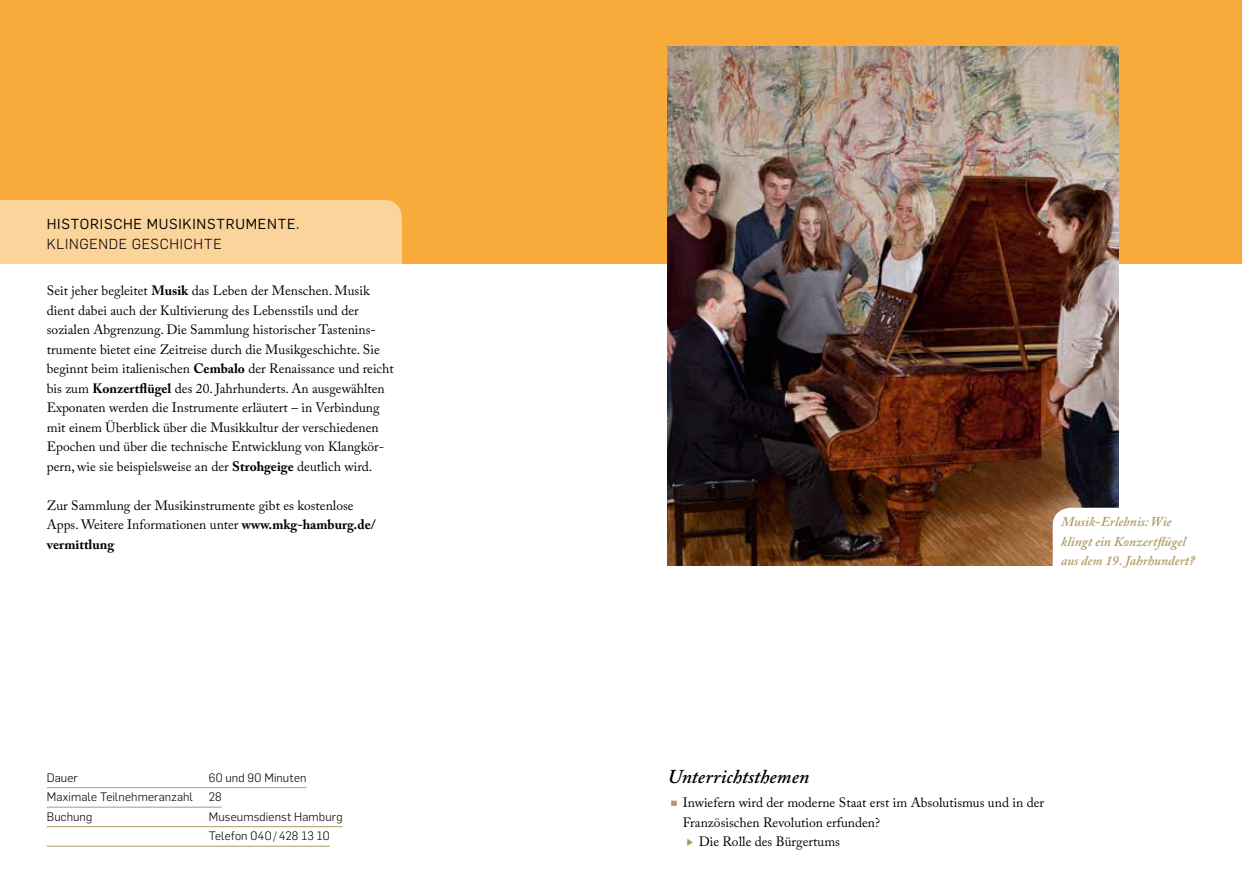
<style>
.page{position:relative;width:1242px;height:893px;background:#fff}
.page>*{position:absolute;margin:0;border:0;box-sizing:border-box;transform-origin:0 0}
.t1{font:italic 600 19.5px "Adobe Caslon Pro";color:#000}
.t2{font:14.25px "Flama";letter-spacing:.055em;color:#000}
.t3{font:300 14.25px "Flama";letter-spacing:.05em;color:#000}
.t4{font:13.5px/19.5px "Adobe Caslon Pro";color:#000}
.t5{font:italic 600 13.5px/19.5px "Adobe Caslon Pro";color:#ae9a63}
.t6{font:300 12px/19.5px "Flama";letter-spacing:.015em;color:#000}
.s1{font-weight:700}
.s2{font-family:"Ale Signs LL";font-size:19.5px;color:#ae9a63}
</style>
<div class="page">
<div style="left:0;top:0;width:1242px;height:264px;background:#f8ab3b"></div>
<svg style="left:0;top:200px;width:402px;height:647px"></svg>
<hr style="left:47px;top:787px;width:259px;height:1px;background:#ae9a63">
<hr style="left:47px;top:807px;width:175px;height:1px;background:#ae9a63">
<hr style="left:47px;top:826px;width:296px;height:1px;background:#ae9a63">
<hr style="left:47px;top:846px;width:283px;height:1px;background:#ae9a63">
<img style="left:668px;top:47px;width:450px;height:519px">
<svg style="left:1052px;top:508px;width:66px;height:58px"></svg>
<p class="t2" style="left:47px;top:214px;width:254px">HISTORISCHE MUSIKINSTRUMENTE.</p>
<p class="t3" style="left:47px;top:234px;width:176px">KLINGENDE GESCHICHTE</p>
<p class="t4" style="left:47px;top:281px;width:348px">Seit jeher begleitet <span class="s1">Musik</span> das Leben der Menschen. Musik dient dabei auch der Kultivierung des Lebensstils und der sozialen Abgrenzung. Die Sammlung historischer Tastenins&shy;trumente bietet eine Zeitreise durch die Musikgeschichte. Sie beginnt beim italienischen <span class="s1">Cembalo</span> der Renaissance und reicht bis zum <span class="s1">Konzertflügel</span> des 20. Jahrhunderts. An ausgewählten Exponaten werden die Instrumente erläutert – in Verbindung mit einem Überblick über die Musikkultur der verschiedenen Epochen und über die technische Entwicklung von Klangkör&shy;pern, wie sie beispielsweise an der <span class="s1">Strohgeige</span> deutlich wird.</p>
<p class="t4" style="left:47px;top:495px;width:330px">Zur Sammlung der Musikinstrumente gibt es kostenlose<br>Apps. Weitere Informationen unter <span class="s1">www.mkg-hamburg.de/ vermittlung</span></p>
<p class="t6" style="left:47px;top:767px;width:33px">Dauer</p>
<p class="t6" style="left:209px;top:767px;width:99px">60 und 90 Minuten</p>
<p class="t6" style="left:47px;top:787px;width:148px">Maximale Teilnehmeranzahl</p>
<p class="t6" style="left:209px;top:787px;width:15px">28</p>
<p class="t6" style="left:47px;top:806px;width:47px">Buchung</p>
<p class="t6" style="left:209px;top:806px;width:135px">Museumsdienst Hamburg<br>Telefon 040/428 13 10</p>
<p class="t5" style="left:1061px;top:512px;width:135px">Musik-Erlebnis: Wie klingt ein Konzertflügel aus dem 19. Jahrhundert?</p>
<h1 class="t1" style="left:668px;top:765px;width:143px">Unterrichtsthemen</h1>
<p class="t4" style="left:682px;top:793px;width:363px;text-indent:-15px"><span class="s2">e</span> Inwiefern wird der moderne Staat erst im Absolutismus und in der<br>Französischen Revolution erfunden?<br><span class="s2">b</span> Die Rolle des Bürgertums</p>
</div>
